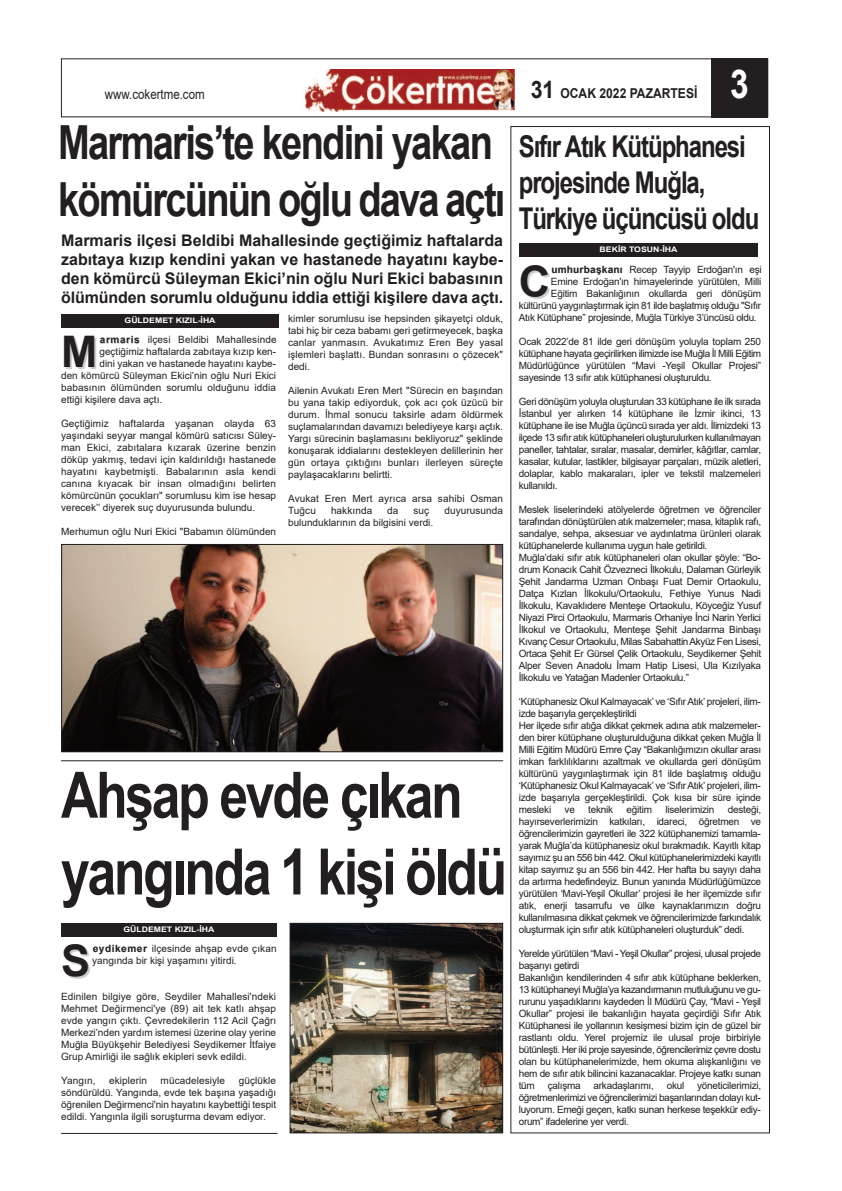
<style>
.page{position:relative;width:842px;height:1191px;background:#fff}
.page>*{position:absolute;margin:0;border:0;box-sizing:border-box;transform-origin:0 0}
.t1{font:700 64px/76.8px "Arial";letter-spacing:-.045em;color:#231f20;scale:.81 1}
.t2{font:700 47px/56.4px "Arial";letter-spacing:-.045em;color:#231f20;scale:.81 1}
.t3{font:700 43.5px "Arial";color:#231f20}
.t4{font:700 39.8px "Arial";color:#fff;scale:.84 1}
.t5{font:700 30px/36px "Arial";letter-spacing:-.045em;color:#231f20;scale:.8 1}
.t6{font:700 16px/19.2px "Arial";letter-spacing:-.005em;color:#231f20;text-align:justify}
.t7{font:700 13.6px "Arial";color:#231f20;scale:.89 1}
.t8{font:13.6px "Arial";color:#231f20;scale:.84 1}
.t9{font:10px/12px "Arial";letter-spacing:-.025em;color:#231f20;text-align:justify}
.t10{font:10px/12px "Arial";color:#231f20}
.t11{font:10px/12px "Arial";letter-spacing:.01em;color:#231f20}
.t12{font:700 7.6px "Arial";color:#fff;scale:1.15 1}
.s1{font-size:24px}
.s2{font-weight:700}
</style>
<div class="page">
<img style="left:306px;top:69px;width:209px;height:43px">
<div style="left:711px;top:58px;width:57px;height:60px;background:#231f20"></div>
<div style="left:61px;top:314px;width:218px;height:14px;background:#231f20"></div>
<img style="left:63px;top:546px;width:438px;height:204px">
<div style="left:61px;top:544px;width:442px;height:208px;border:1px solid #231f20"></div>
<hr style="left:61px;top:760px;width:442px;height:1px;background:#231f20">
<div style="left:519px;top:244px;width:239px;height:13px;background:#231f20"></div>
<div style="left:61px;top:922px;width:216px;height:14px;background:#231f20"></div>
<hr style="left:61px;top:1133px;width:217px;height:1px;background:#231f20">
<img style="left:292px;top:925px;width:209px;height:206px">
<div style="left:290px;top:923px;width:213px;height:210px;border:1px solid #231f20"></div>
<h3 class="t8" style="left:105px;top:87px;width:120px">www.cokertme.com</h3>
<h3 class="t7" style="left:531px;top:86px;width:189px"><span class="s1">31</span> OCAK 2022 PAZARTESİ</h3>
<h3 class="t4" style="left:730px;top:62px;width:24px">3</h3>
<h2 class="t2" style="left:58px;top:115px;width:554px">Marmaris’te kendini yakan kömürcünün oğlu dava açtı</h2>
<h3 class="t5" style="left:519px;top:128px;width:302px">Sıfır Atık Kütüphanesi projesinde Muğla,<br>Türkiye üçüncüsü oldu</h3>
<h3 class="t3" style="left:519px;top:257px;width:33px">C</h3>
<p class="t9" style="left:551px;top:263px;width:212px"><span class="s2">umhurbaşkanı</span> Recep Tayyip Erdoğan'ın eşi</p>
<p class="t6" style="left:61px;top:230px;width:444px">Marmaris ilçesi Beldibi Mahallesinde geçtiğimiz haftalarda zabıtaya kızıp kendini yakan ve hastanede hayatını kaybe&shy;den kömürcü Süleyman Ekici’nin oğlu Nuri Ekici babasının ölümünden sorumlu olduğunu iddia ettiği kişilere dava açtı.</p>
<p class="t12" style="left:125px;top:316px;width:81px">GÜLDEMET KIZIL-İHA</p>
<p class="t12" style="left:600px;top:245px;width:69px">BEKİR TOSUN-İHA</p>
<p class="t9" style="left:551px;top:275px;width:212px">Emine Erdoğan'ın himayelerinde yürütülen, Milli</p>
<p class="t9" style="left:551px;top:287px;width:212px">Eğitim Bakanlığının okullarda geri dönüşüm</p>
<p class="t9" style="left:519px;top:299px;width:244px">kültürünü yaygınlaştırmak için 81 ilde başlatmış olduğu "Sıfır</p>
<p class="t9" style="left:519px;top:311px;width:239px">Atık Kütüphane” projesinde, Muğla Türkiye 3’üncüsü oldu.</p>
<p class="t9" style="left:519px;top:335px;width:244px">Ocak 2022’de 81 ilde geri dönüşüm yoluyla toplam 250 kütüphane hayata geçirilirken ilimizde ise Muğla İl Milli Eğitim Müdürlüğünce yürütülen “Mavi -Yeşil Okullar Projesi” sayesinde 13 sıfır atık kütüphanesi oluşturuldu.</p>
<p class="t9" style="left:519px;top:395px;width:244px">Geri dönüşüm yoluyla oluşturulan 33 kütüphane ile ilk sırada İstanbul yer alırken 14 kütüphane ile İzmir ikinci, 13 kütüphane ile ise Muğla üçüncü sırada yer aldı. İlimizdeki 13 ilçede 13 sıfır atık kütüphaneleri oluşturulurken kullanılmayan paneller, tahtalar, sıralar, masalar, demirler, kâğıtlar, camlar, kasalar, kutular, lastikler, bilgisayar parçaları, müzik aletleri, dolaplar, kablo makaraları, ipler ve tekstil malzemeleri kullanıldı.</p>
<p class="t9" style="left:519px;top:503px;width:244px;text-align:left">Meslek liselerindeki atölyelerde öğretmen ve öğrenciler tarafından dönüştürülen atık malzemeler; masa, kitaplık rafı, sandalye, sehpa, aksesuar ve aydınlatma ürünleri olarak kütüphanelerde kullanıma uygun hale getirildi.<br>Muğla’daki sıfır atık kütüphaneleri olan okullar şöyle: “Bo&shy;drum Konacık Cahit Özvezneci İlkokulu, Dalaman Gürleyik Şehit Jandarma Uzman Onbaşı Fuat Demir Ortaokulu, Datça Kızlan İlkokulu/Ortaokulu, Fethiye Yunus Nadi İlkokulu, Kavaklıdere Menteşe Ortaokulu, Köyceğiz Yusuf Niyazi Pirci Ortaokulu, Marmaris Orhaniye İnci Narin Yerlici İlkokul ve Ortaokulu, Menteşe Şehit Jandarma Binbaşı Kıvanç Cesur Ortaokulu, Milas SabahattinAkyüz Fen Lisesi, Ortaca Şehit Er Gürsel Çelik Ortaokulu, Seydikemer Şehit Alper Seven Anadolu İmam Hatip Lisesi, Ula Kızılyaka İlkokulu ve Yatağan Madenler Ortaokulu.”</p>
<p class="t9" style="left:519px;top:695px;width:244px;text-align:left">‘Kütüphanesiz Okul Kalmayacak’ ve ‘SıfırAtık’ projeleri, ilim&shy;izde başarıyla gerçekleştirildi<br>Her ilçede sıfır atığa dikkat çekmek adına atık malzemeler&shy;den birer kütüphane oluşturulduğuna dikkat çeken Muğla İl Milli Eğitim Müdürü Emre Çay “Bakanlığımızın okullar arası imkan farklılıklarını azaltmak ve okullarda geri dönüşüm kültürünü yaygınlaştırmak için 81 ilde başlatmış olduğu ‘Kütüphanesiz Okul Kalmayacak’ ve ‘SıfırAtık’ projeleri, ilim&shy;izde başarıyla gerçekleştirildi. Çok kısa bir süre içinde mesleki</p>
<p class="t9" style="left:288px;top:313px;width:217px">kimler sorumlusu ise hepsinden şikayetçi olduk, tabi hiç bir ceza babamı geri getirmeyecek, başka canlar yanmasın. Avukatımız Eren Bey yasal işlemleri başlattı. Bundan sonrasını o çözecek" dedi.</p>
<p class="t9" style="left:288px;top:385px;width:217px">Ailenin Avukatı Eren Mert "Sürecin en başından bu yana takip ediyorduk, çok acı çok üzücü bir durum. İhmal sonucu taksirle adam öldürmek suçlamalarından davamızı belediyeye karşı açtık.<br>Yargı sürecinin başlamasını bekliyoruz" şeklinde konuşarak iddialarını destekleyen delillerinin her gün ortaya çıktığını bunları ilerleyen süreçte paylaşacaklarını belirtti.</p>
<p class="t11" style="left:288px;top:493px;width:217px">Avukat Eren Mert ayrıca arsa sahibi Osman<br>Tuğcu</p>
<h3 class="t3" style="left:61px;top:328px;width:38px">M</h3>
<p class="t11" style="left:100px;top:333px;width:178px"><span class="s2">armaris</span> ilçesi Beldibi Mahallesinde</p>
<p class="t10" style="left:99px;top:345px;width:178px">geçtiğimiz haftalarda zabıtaya kızıp ken-</p>
<p class="t10" style="left:99px;top:357px;width:178px">dini yakan ve hastanede hayatını kaybe-</p>
<p class="t10" style="left:61px;top:369px;width:217px">den kömürcü Süleyman Ekici’nin oğlu Nuri Ekici</p>
<p class="t11" style="left:61px;top:381px;width:217px">babasının ölümünden sorumlu olduğunu iddia</p>
<p class="t10" style="left:61px;top:393px;width:103px">ettiği kişilere dava açtı.</p>
<p class="t9" style="left:61px;top:417px;width:217px">Geçtiğimiz haftalarda yaşanan olayda 63 yaşındaki seyyar mangal kömürü satıcısı Süley&shy;man Ekici, zabıtalara kızarak üzerine benzin döküp yakmış, tedavi için kaldırıldığı hastanede hayatını kaybetmişti. Babalarının asla kendi canına kıyacak bir insan olmadığını belirten kömürcünün çocukları" sorumlusu kim ise hesap verecek’’ diyerek suç duyurusunda bulundu.</p>
<p class="t10" style="left:61px;top:525px;width:217px">Merhumun oğlu Nuri Ekici "Babamın ölümünden</p>
<p class="t11" style="left:331px;top:505px;width:43px">hakkında</p>
<p class="t9" style="left:387px;top:505px;width:13px">da</p>
<p class="t9" style="left:414px;top:505px;width:17px">suç</p>
<p class="t11" style="left:444px;top:505px;width:60px">duyurusunda</p>
<p class="t10" style="left:288px;top:517px;width:147px">bulunduklarının da bilgisini verdi.</p>
<h1 class="t1" style="left:61px;top:757px;width:552px">Ahşap evde çıkan yangında 1 kişi öldü</h1>
<h3 class="t3" style="left:61px;top:936px;width:31px">S</h3>
<p class="t10" style="left:92px;top:942px;width:186px"><span class="s2">eydikemer</span> ilçesinde ahşap evde çıkan yangında bir kişi yaşamını yitirdi.</p>
<p class="t9" style="left:61px;top:990px;width:217px">Edinilen bilgiye göre, Seydiler Mahallesi'ndeki Mehmet Değirmenci'ye (89) ait tek katlı ahşap evde yangın çıktı. Çevredekilerin 112 Acil Çağrı Merkezi’nden yardım istemesi üzerine olay yerine Muğla Büyükşehir Belediyesi Seydikemer İtfaiye Grup Amirliği ile sağlık ekipleri sevk edildi.</p>
<p class="t9" style="left:61px;top:1074px;width:36px">Yangın,</p>
<p class="t11" style="left:109px;top:1074px;width:40px">ekiplerin</p>
<p class="t11" style="left:161px;top:1074px;width:66px">mücadelesiyle</p>
<p class="t9" style="left:519px;top:803px;width:244px;text-indent:209px">desteği, hayırseverlerimizin katkıları, idareci, öğretmen ve öğrencilerimizin gayretleri ile 322 kütüphanemizi tamamla&shy;yarak Muğla’da kütüphanesiz okul bırakmadık. Kayıtlı kitap sayımız şu an 556 bin 442. Okul kütüphanelerimizdeki kayıtlı kitap sayımız şu an 556 bin 442. Her hafta bu sayıyı daha da artırma hedefindeyiz. Bunun yanında Müdürlüğümüzce yürütülen ‘Mavi-Yeşil Okullar’ projesi ile her ilçemizde sıfır atık, enerji tasarrufu ve ülke kaynaklarımızın doğru kullanılmasına dikkat çekmek ve öğrencilerimizde farkındalık oluşturmak için sıfır atık kütüphaneleri oluşturduk” dedi.</p>
<p class="t9" style="left:519px;top:947px;width:244px;text-align:left">Yerelde yürütülen “Mavi - Yeşil Okullar” projesi, ulusal projede başarıyı getirdi<br>Bakanlığın kendilerinden 4 sıfır atık kütüphane beklerken, 13 kütüphaneyi Muğla’ya kazandırmanın mutluluğunu ve gu&shy;rurunu yaşadıklarını kaydeden İl Müdürü Çay, “Mavi - Yeşil Okullar” projesi ile bakanlığın hayata geçirdiği Sıfır Atık Kütüphanesi ile yollarının kesişmesi bizim için de güzel bir rastlantı oldu. Yerel projemiz ile ulusal proje birbiriyle bütünleşti. Her iki proje sayesinde, öğrencilerimiz çevre dostu olan bu kütüphanelerimizde, hem okuma alışkanlığını ve hem de sıfır atık bilincini kazanacaklar. Projeye katkı sunan tüm</p>
<p class="t9" style="left:565px;top:803px;width:12px">ve</p>
<p class="t9" style="left:588px;top:803px;width:26px">teknik</p>
<p class="t9" style="left:627px;top:803px;width:27px">eğitim</p>
<p class="t9" style="left:665px;top:803px;width:50px">liselerimizin</p>
<p class="t12" style="left:123px;top:924px;width:81px">GÜLDEMET KIZIL-İHA</p>
<p class="t9" style="left:61px;top:1074px;width:217px;text-indent:178px">güçlükle söndürüldü. Yangında, evde tek başına yaşadığı öğrenilen Değirmenci'nin hayatını kaybettiği tespit edildi. Yangınla ilgili soruşturma devam ediyor.</p>
<p class="t9" style="left:519px;top:1079px;width:244px;text-indent:178px">yöneticilerimizi, öğretmenlerimizi ve öğrencilerimizi başarılarından dolayı kut&shy;luyorum. Emeği geçen, katkı sunan herkese teşekkür ediy&shy;orum” ifadelerine yer verdi.</p>
<p class="t9" style="left:548px;top:1079px;width:35px">çalışma</p>
<p class="t9" style="left:593px;top:1079px;width:62px">arkadaşlarımı,</p>
<p class="t9" style="left:667px;top:1079px;width:19px">okul</p>
</div>
